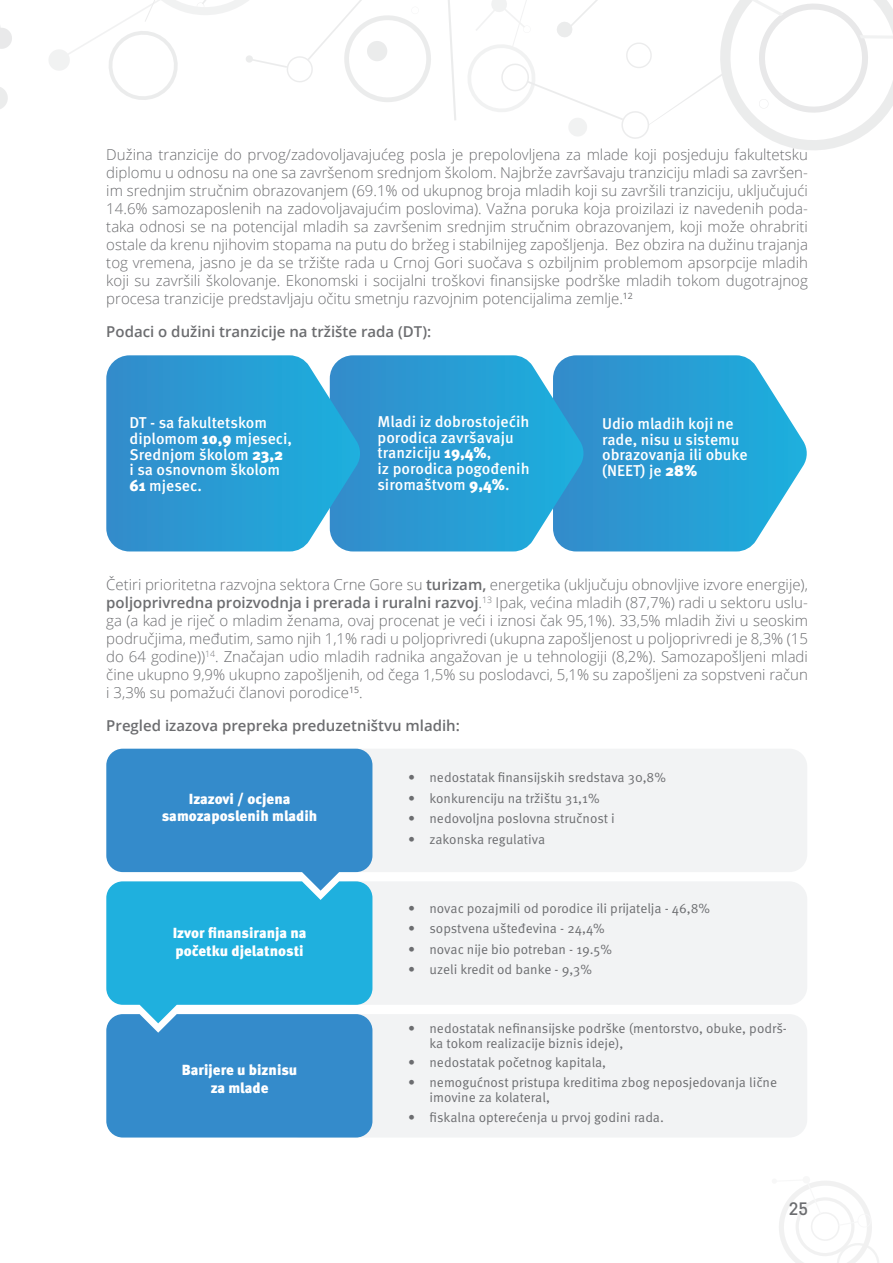
<style>
.page{position:relative;width:893px;height:1263px;background:#fff}
.page>*{position:absolute;margin:0;border:0;box-sizing:border-box;transform-origin:0 0}
.t1{font:500 18px "Core Sans D45";color:#6c6d70}
.t2{font:500 15.6px/15.6px "Meta Pro";color:#fff}
.t3{font:300 15px/18px "Open Sans";color:#6c6d70;text-align:justify}
.t4{font:600 15px "Open Sans";color:#6c6d70}
.t5{font:900 14.7px/17.5px "Meta Pro";color:#fff;text-align:center}
.t6{font:13.5px/15px "Meta Pro";color:#6c6d70}
.s1{font-weight:900}
.s2{font-weight:600}
</style>
<div class="page">
<svg style="left:779px;top:1181px;width:100px;height:82px"></svg>
<svg style="left:448px;top:0;width:8px;height:120px"></svg>
<svg style="left:0;top:87px;width:8px;height:22px"></svg>
<svg style="left:0;top:27px;width:12px;height:22px"></svg>
<svg style="left:468px;top:0;width:425px;height:150px"></svg>
<svg style="left:49px;top:0;width:382px;height:102px"></svg>
<svg style="left:585px;top:355px;width:222px;height:196px;background:#41a9d9"></svg>
<svg style="left:361px;top:355px;width:224px;height:196px;background:#2f9fd4"></svg>
<svg style="left:106px;top:355px;width:255px;height:196px;background:#319ed4"></svg>
<div style="left:283px;top:749px;width:524px;height:123px;background:#f2f3f4;border-radius:18px"></div>
<div style="left:283px;top:1014px;width:524px;height:123px;background:#f2f3f4;border-radius:18px"></div>
<div style="left:334px;top:881px;width:473px;height:124px;background:#f2f3f4;border-radius:18px"></div>
<svg style="left:106px;top:749px;width:266px;height:388px;background:#389dd3"></svg>
<p class="t3" style="left:106px;top:145px;width:703px">Dužina tranzicije do prvog/zadovoljavajućeg posla je prepolovljena za mlade koji posjeduju fakultetsku diplomu u odnosu na one sa završenom srednjom školom. Najbrže završavaju tranziciju mladi sa završen&shy;im srednjim stručnim obrazovanjem (69.1% od ukupnog broja mladih koji su završili tranziciju, uključujući 14.6% samozaposlenih na zadovoljavajućim poslovima). Važna poruka koja proizilazi iz navedenih poda&shy;taka odnosi se na potencijal mladih sa završenim srednjim stručnim obrazovanjem, koji može ohrabriti ostale da krenu njihovim stopama na putu do bržeg i stabilnijeg zapošljenja. Bez obzira na dužinu trajanja tog vremena, jasno je da se tržište rada u Crnoj Gori suočava s ozbiljnim problemom apsorpcije mladih koji su završili školovanje. Ekonomski i socijalni troškovi finansijske podrške mladih tokom dugotrajnog procesa tranzicije predstavljaju očitu smetnju razvojnim potencijalima zemlje.<sup>12</sup></p>
<p class="t4" style="left:106px;top:322px;width:326px">Podaci o dužini tranzicije na tržište rada (DT):</p>
<p class="t2" style="left:130px;top:416px;width:164px">DT - sa fakultetskom diplomom <span class="s1">10,9</span> mjeseci,<br>Srednjom školom <span class="s1">23,2<br></span>i sa osnovnom školom<br><span class="s1">61</span> mjesec.</p>
<p class="t2" style="left:378px;top:414px;width:154px">Mladi iz dobrostojećih porodica završavaju tranzicĳu <span class="s1">19,4%</span>,<br>iz porodica pogođenih siromaštvom <span class="s1">9,4%</span>.</p>
<p class="t2" style="left:602px;top:416px;width:147px">Udio mladih koji ne rade, nisu u sistemu obrazovanja ili obuke (NEET) je <span class="s1">28%</span></p>
<p class="t3" style="left:106px;top:575px;width:703px">Četiri prioritetna razvojna sektora Crne Gore su <span class="s2">turizam,</span> energetika (uključuju obnovljive izvore energije), <span class="s2">poljoprivredna proizvodnja i prerada i ruralni razvoj</span>.<sup>13</sup> Ipak, većina mladih (87,7%) radi u sektoru uslu&shy;ga (a kad je riječ o mladim ženama, ovaj procenat je veći i iznosi čak 95,1%). 33,5% mladih živi u seoskim područjima, međutim, samo njih 1,1% radi u poljoprivredi (ukupna zapošljenost u poljoprivredi je 8,3% (15 do 64 godine))<sup>14</sup>. Značajan udio mladih radnika angažovan je u tehnologiji (8,2%). Samozapošljeni mladi čine ukupno 9,9% ukupno zapošljenih, od čega 1,5% su poslodavci, 5,1% su zapošljeni za sopstveni račun i 3,3% su pomažući članovi porodice<sup>15</sup>.</p>
<p class="t4" style="left:106px;top:715px;width:355px">Pregled izazova prepreka preduzetništvu mladih:</p>
<p class="t5" style="left:162px;top:790px;width:157px">Izazovi / ocjena samozaposlenih mladih</p>
<p class="t5" style="left:173px;top:925px;width:135px;text-align:left">Izvor finansiranja na početku djelatnosti</p>
<p class="t5" style="left:182px;top:1062px;width:117px">Barĳere u biznisu za mlade</p>
<p class="t6" style="left:408px;top:771px;width:259px">• nedostatak finansijskih sredstava 30,8%</p>
<p class="t6" style="left:408px;top:791px;width:193px">• konkurenciju na tržištu 31,1%</p>
<p class="t6" style="left:408px;top:812px;width:208px">• nedovoljna poslovna stručnost i</p>
<p class="t6" style="left:408px;top:832px;width:138px">• zakonska regulativa</p>
<p class="t6" style="left:408px;top:901px;width:303px">• novac pozajmili od porodice ili prijatelja - 46,8%</p>
<p class="t6" style="left:408px;top:922px;width:198px">• sopstvena ušteđevina - 24,4%</p>
<p class="t6" style="left:408px;top:942px;width:205px">• novac nije bio potreban - 19.5%</p>
<p class="t6" style="left:408px;top:962px;width:185px">• uzeli kredit od banke - 9,3%</p>
<p class="t6" style="left:429px;top:1021px;width:359px;text-indent:-21px">• nedostatak nefinansijske podrške (mentorstvo, obuke, podrš&shy;ka tokom realizacije biznis ideje),</p>
<p class="t6" style="left:408px;top:1055px;width:200px">• nedostatak početnog kapitala,</p>
<p class="t6" style="left:429px;top:1075px;width:349px;text-indent:-21px">• nemogućnost pristupa kreditima zbog neposjedovanja lične imovine za kolateral,</p>
<p class="t6" style="left:408px;top:1110px;width:257px">• fiskalna opterećenja u prvoj godini rada.</p>
<p class="t1" style="left:789px;top:1197px;width:21px">25</p>
</div>
